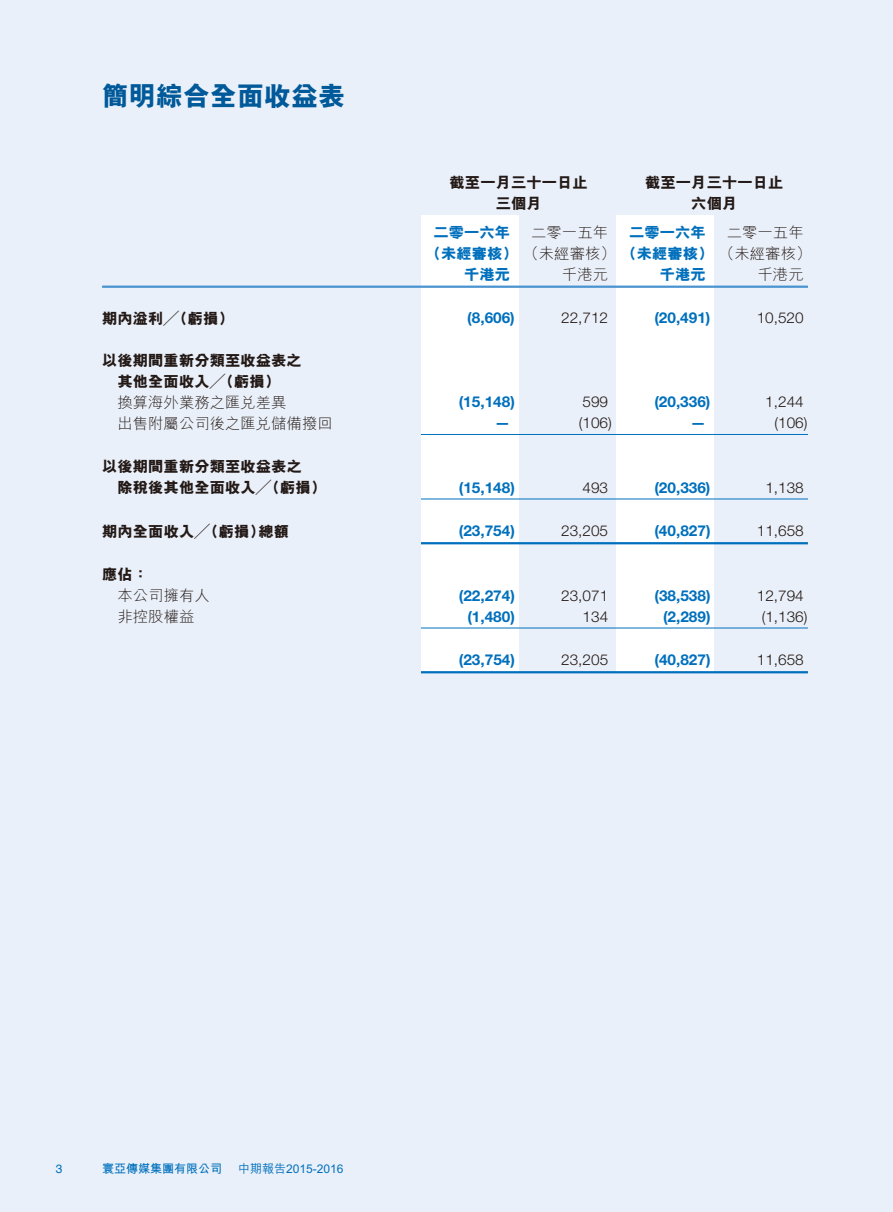
<style>
.page{position:relative;width:893px;height:1212px;background:#fff}
.page>*{position:absolute;margin:0;border:0;box-sizing:border-box;transform-origin:0 0}
.t1{font:800 27px "M Hei HK";color:#005999}
.t2{font:700 15px "Helvetica Neue LT Std";color:#0070bd}
.t3{font:800 15px/21px "M Hei HK";color:#231916;text-align:center}
.t4{font:300 15px "Helvetica Neue LT Std";color:#231916}
.t5{font:300 15px "M Hei HK";color:#231916}
.t6{font:800 15px "M Hei HK";color:#0070bd}
.t7{font:500 12px "M Hei HK";color:#0070bd}
.t8{font:700 12px "M Hei HK";color:#0070bd}
.t9{font:12px "Helvetica";color:#0070bd}
.s1{font-weight:300;color:#231916}
</style>
<div class="page">
<div style="left:0;top:0;width:892px;height:1212px;background:#eaf0f9"></div>
<div style="left:421px;top:215px;width:98px;height:457px;background:#fff"></div>
<div style="left:617px;top:215px;width:97px;height:457px;background:#fff"></div>
<hr style="left:102px;top:286px;width:706px;height:2px;background:#4893d0">
<hr style="left:421px;top:434px;width:387px;height:1px;background:#0070bd">
<hr style="left:421px;top:499px;width:387px;height:1px;background:#0070bd">
<hr style="left:421px;top:542px;width:387px;height:2px;background:#0070bd">
<hr style="left:421px;top:628px;width:387px;height:1px;background:#0070bd">
<hr style="left:421px;top:671px;width:387px;height:2px;background:#0070bd">
<h1 class="t1" style="left:102px;top:83px;width:244px">簡明綜合全面收益表</h1>
<p class="t3" style="left:450px;top:171px;width:140px">截至一月三十一日止</p>
<p class="t3" style="left:645px;top:171px;width:140px">截至一月三十一日止</p>
<p class="t3" style="left:496px;top:192px;width:48px">三個月</p>
<p class="t3" style="left:691px;top:192px;width:48px">六個月</p>
<p class="t5" style="left:531px;top:225px;width:78px">二零一五年</p>
<p class="t5" style="left:727px;top:225px;width:78px">二零一五年</p>
<p class="t6" style="left:433px;top:225px;width:78px">二零一六年</p>
<p class="t6" style="left:426px;top:246px;width:387px">（未經審核）<span class="s1">（未經審核）</span>（未經審核）<span class="s1">（未經審核(</span></p>
<p class="t5" style="left:758px;top:267px;width:48px">千港元</p>
<p class="t6" style="left:629px;top:225px;width:78px">二零一六年</p>
<p class="t5" style="left:562px;top:267px;width:48px">千港元</p>
<p class="t6" style="left:464px;top:267px;width:48px">千港元</p>
<p class="t6" style="left:660px;top:267px;width:48px">千港元</p>
<p class="t3" style="left:102px;top:307px;width:133px">期內溢利╱（虧損(</p>
<p class="t3" style="left:102px;top:349px;width:201px">以後期間重新分類至收益表之其他全面收入╱（虧損(</p>
<p class="t2" style="left:467px;top:308px;width:49px">)8,606(</p>
<p class="t4" style="left:561px;top:308px;width:49px">22,712</p>
<p class="t2" style="left:654px;top:308px;width:58px">)20,491(</p>
<p class="t4" style="left:757px;top:308px;width:49px">10,520</p>
<p class="t5" style="left:117px;top:395px;width:171px">換算海外業務之匯兌差異</p>
<p class="t2" style="left:459px;top:392px;width:58px">)15,148(</p>
<p class="t4" style="left:582px;top:392px;width:27px">599</p>
<p class="t2" style="left:654px;top:392px;width:58px">)20,336(</p>
<p class="t4" style="left:765px;top:392px;width:40px">1,244</p>
<p class="t5" style="left:117px;top:416px;width:217px">出售附屬公司後之匯兌儲備撥回</p>
<p class="t3" style="left:102px;top:456px;width:201px">以後期間重新分類至收益表之</p>
<p class="t2" style="left:495px;top:413px;width:17px">—</p>
<p class="t4" style="left:579px;top:413px;width:35px">)106(</p>
<p class="t2" style="left:691px;top:413px;width:17px">—</p>
<p class="t4" style="left:774px;top:413px;width:35px">)106(</p>
<p class="t3" style="left:118px;top:477px;width:210px">除稅後其他全面收入╱（虧損(</p>
<p class="t2" style="left:459px;top:478px;width:58px">)15,148(</p>
<p class="t4" style="left:582px;top:478px;width:27px">493</p>
<p class="t2" style="left:654px;top:478px;width:58px">)20,336(</p>
<p class="t4" style="left:765px;top:478px;width:40px">1,138</p>
<p class="t3" style="left:102px;top:520px;width:164px">期內全面收入╱（虧損）</p>
<p class="t3" style="left:102px;top:564px;width:48px">應佔：</p>
<p class="t3" style="left:258px;top:520px;width:32px">總額</p>
<p class="t2" style="left:459px;top:521px;width:58px">)23,754(</p>
<p class="t4" style="left:561px;top:521px;width:49px">23,205</p>
<p class="t2" style="left:654px;top:521px;width:58px">)40,827(</p>
<p class="t4" style="left:757px;top:521px;width:49px">11,658</p>
<p class="t5" style="left:118px;top:588px;width:94px">本公司擁有人</p>
<p class="t2" style="left:459px;top:586px;width:58px">)22,274(</p>
<p class="t4" style="left:561px;top:586px;width:49px">23,071</p>
<p class="t2" style="left:654px;top:586px;width:58px">)38,538(</p>
<p class="t4" style="left:757px;top:586px;width:49px">12,794</p>
<p class="t5" style="left:118px;top:609px;width:78px">非控股權益</p>
<p class="t2" style="left:467px;top:607px;width:49px">)1,480(</p>
<p class="t4" style="left:583px;top:607px;width:27px">134</p>
<p class="t2" style="left:663px;top:607px;width:49px">)2,289(</p>
<p class="t4" style="left:762px;top:607px;width:47px">)1,136(</p>
<p class="t2" style="left:459px;top:650px;width:58px">)23,754(</p>
<p class="t4" style="left:561px;top:650px;width:49px">23,205</p>
<p class="t2" style="left:654px;top:650px;width:58px">)40,827(</p>
<p class="t4" style="left:757px;top:650px;width:49px">11,658</p>
<p class="t9" style="left:56px;top:1159px;width:8px">3</p>
<p class="t8" style="left:102px;top:1160px;width:121px">寰亞傳媒集團有限公司</p>
<p class="t7" style="left:238px;top:1160px;width:107px">中期報告2015-2016</p>
</div>
